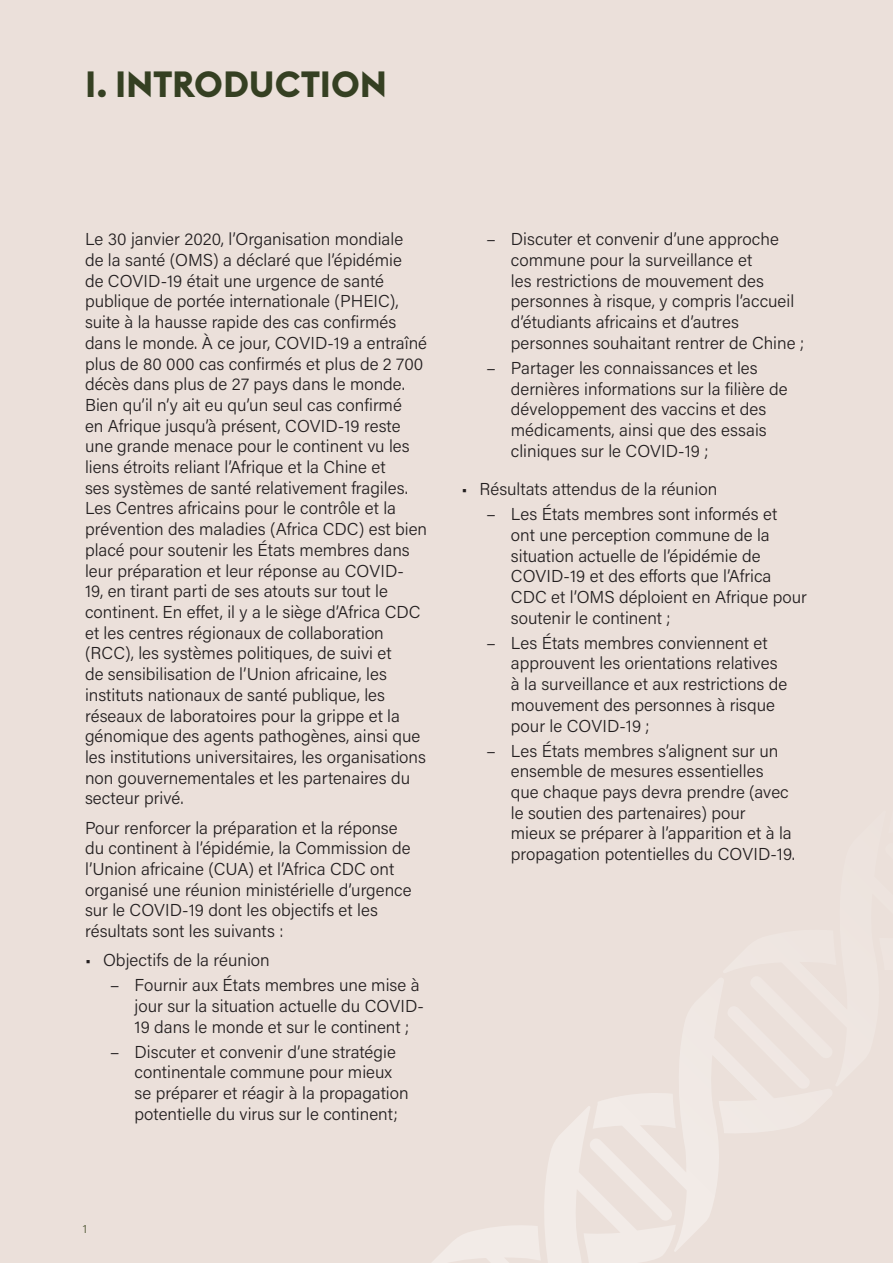
<style>
.page{position:relative;width:893px;height:1263px;background:#ebe0da}
.page>*{position:absolute;margin:0;border:0;box-sizing:border-box;transform-origin:0 0}
.Body{font:700 36px "Euclid Flex Trial";letter-spacing:-.005em;color:#354022}
.Body-2{font:300 17.25px/20.7px "Acumin Pro";color:#231f20}
.t1{font:300 12px "Acumin Pro";color:#4b5430}
.s1{font-family:"Myriad Pro";font-weight:400}
</style>
<div class="page">
<svg style="left:598px;top:1052px;width:163px;height:199px"></svg>
<svg style="left:432px;top:1105px;width:244px;height:158px"></svg>
<svg style="left:727px;top:1052px;width:34px;height:37px"></svg>
<p class="Body" style="left:85px;top:66px;width:304px">I. INTRODUCTION</p>
<p class="Body-2" style="left:85px;top:228px;width:344px">Le 30 janvier 2020, l’Organisation mondiale<br>de la santé (OMS) a déclaré que l’épidémie<br>de COVID-19 était une urgence de santé publique de portée internationale (PHEIC), suite à la hausse rapide des cas confirmés dans le monde. À ce jour, COVID-19 a entraîné plus de 80 000 cas confirmés et plus de 2 700 décès dans plus de 27 pays dans le monde.<br>Bien qu’il n’y ait eu qu’un seul cas confirmé<br>en Afrique jusqu’à présent, COVID-19 reste une grande menace pour le continent vu les liens étroits reliant l’Afrique et la Chine et<br>ses systèmes de santé relativement fragiles.<br>Les Centres africains pour le contrôle et la prévention des maladies (Africa CDC) est bien placé pour soutenir les États membres dans leur préparation et leur réponse au COVID-<br>19, en tirant parti de ses atouts sur tout le continent. En effet, il y a le siège d’Africa CDC et les centres régionaux de collaboration (RCC), les systèmes politiques, de suivi et<br>de sensibilisation de l’Union africaine, les instituts nationaux de santé publique, les réseaux de laboratoires pour la grippe et la génomique des agents pathogènes, ainsi que les institutions universitaires, les organisations non gouvernementales et les partenaires du secteur privé.</p>
<p class="Body-2" style="left:85px;top:816px;width:328px">Pour renforcer la préparation et la réponse du continent à l’épidémie, la Commission de l’Union africaine (CUA) et l’Africa CDC ont organisé une réunion ministérielle d’urgence sur le COVID-19 dont les objectifs et les résultats sont les suivants :</p>
<p class="Body-2" style="left:85px;top:949px;width:186px">• Objectifs de la réunion</p>
<p class="Body-2" style="left:135px;top:974px;width:291px;text-indent:-24px"><span class="s1">–</span> Fournir aux États membres une mise à jour sur la situation actuelle du COVID-<br>19 dans le monde et sur le continent ;</p>
<p class="Body-2" style="left:135px;top:1040px;width:276px;text-indent:-24px"><span class="s1">–</span> Discuter et convenir d’une stratégie continentale commune pour mieux se préparer et réagir à la propagation potentielle du virus sur le continent;</p>
<p class="Body-2" style="left:511px;top:228px;width:295px;text-indent:-24px"><span class="s1">–</span> Discuter et convenir d’une approche commune pour la surveillance et<br>les restrictions de mouvement des personnes à risque, y compris l’accueil d’étudiants africains et d’autres personnes souhaitant rentrer de Chine ;</p>
<p class="Body-2" style="left:511px;top:357px;width:278px;text-indent:-24px"><span class="s1">–</span> Partager les connaissances et les dernières informations sur la filière de développement des vaccins et des médicaments, ainsi que des essais cliniques sur le COVID-19 ;</p>
<p class="Body-2" style="left:461px;top:478px;width:257px">• Résultats attendus de la réunion</p>
<p class="Body-2" style="left:511px;top:503px;width:298px;text-indent:-24px"><span class="s1">–</span> Les États membres sont informés et<br>ont une perception commune de la situation actuelle de l’épidémie de COVID-19 et des efforts que l’Africa CDC et l’OMS déploient en Afrique pour soutenir le continent ;</p>
<p class="Body-2" style="left:511px;top:632px;width:278px;text-indent:-24px"><span class="s1">–</span> Les États membres conviennent et approuvent les orientations relatives à la surveillance et aux restrictions de mouvement des personnes à risque pour le COVID-19 ;</p>
<p class="Body-2" style="left:511px;top:739px;width:286px;text-indent:-24px"><span class="s1">–</span> Les États membres s’alignent sur un ensemble de mesures essentielles que chaque pays devra prendre (avec le soutien des partenaires) pour<br>mieux se préparer à l’apparition et à la propagation potentielles du COVID-19.</p>
<p class="t1" style="left:83px;top:1221px;width:6px">1</p>
</div>
